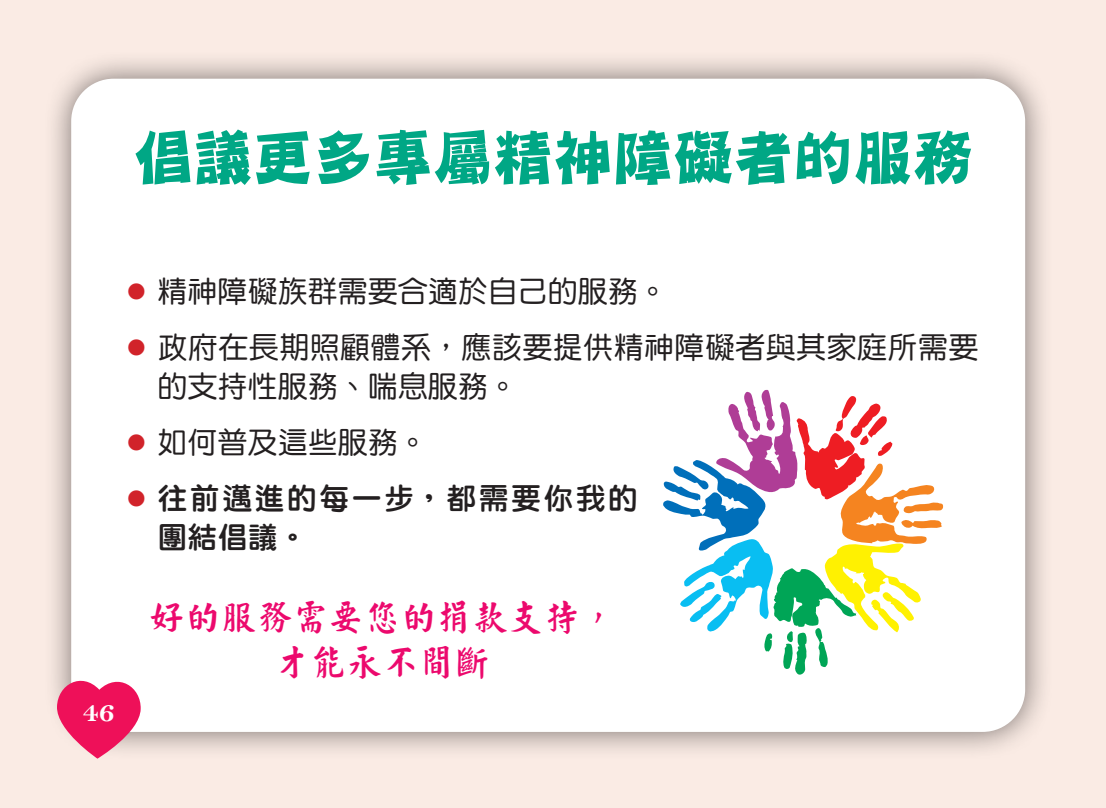
<style>
.page{position:relative;width:1106px;height:808px;background:#faebe4}
.page>*{position:absolute;margin:0;border:0;box-sizing:border-box;transform-origin:0 0}
.標題{font:60px "DF Ping Ju Std W7";color:#00a785}
.內文{font:800 36px/45px "AR Mao Kai B5";color:#ec096d;text-align:center}
._1{font:30px/39px "DF Yuan Std W5";color:#231f20}
._1-2{font:30px/39px "DF Yuan Std W8";letter-spacing:.08em;color:#231f20}
.t1{font:30px "Bell MT Bold";color:#fff}
.s1{font-size:18px;color:#d1232a}
.s2{font-family:"DF Yuan Std W5";font-size:18px;color:#d1232a}
</style>
<div class="page">
<div style="left:43px;top:50px;width:1010px;height:711px;background:#231f20;opacity:.6"></div>
<div style="left:71px;top:79px;width:954px;height:653px;background:#fff;border-radius:43px"></div>
<svg style="left:56px;top:671px;width:85px;height:88px"></svg>
<svg style="left:663px;top:389px;width:280px;height:286px"></svg>
<p class="標題" style="left:133px;top:125px;width:842px">倡議更多專屬精神障礙者的服務</p>
<p class="_1" style="left:128px;top:271px;width:541px"><span class="s1">●</span> 精神障礙族群需要合適於自己的服務。</p>
<p class="_1" style="left:158px;top:327px;width:822px;text-indent:-30px"><span class="s1">●</span> 政府在長期照顧體系，應該要提供精神障礙者與其家庭所需要的支持性服務、喘息服務。</p>
<p class="_1" style="left:128px;top:422px;width:301px"><span class="s1">●</span> 如何普及這些服務。</p>
<p class="_1-2" style="left:158px;top:478px;width:482px;text-indent:-30px"><span class="s2">●</span> 往前邁進的每一步，都需要你我的團結倡議。</p>
<p class="t1" style="left:83px;top:693px;width:33px">46</p>
<p class="內文" style="left:149px;top:595px;width:469px">好的服務需要您的捐款支持，才能永不間斷</p>
</div>
